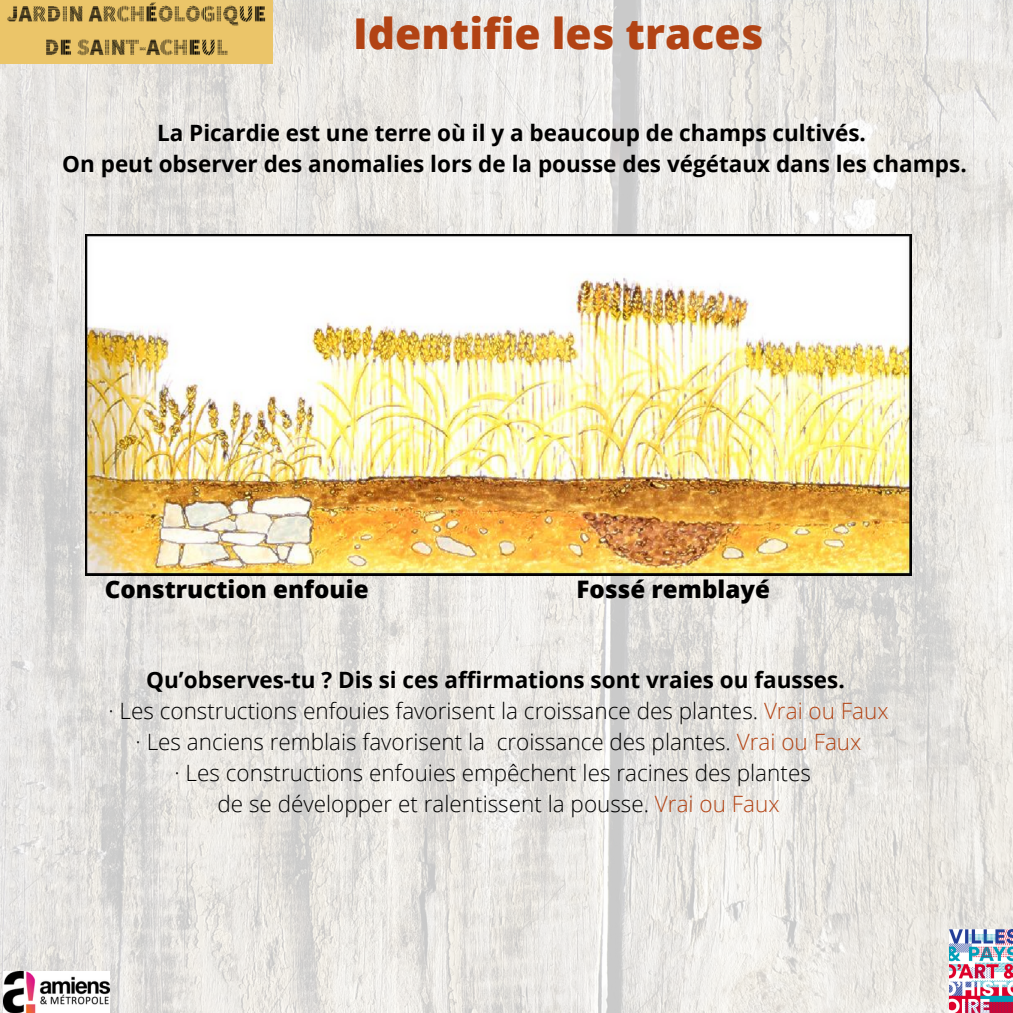
<style>
.page{position:relative;width:1013px;height:1013px;background:#fff}
.page>*{position:absolute;margin:0;border:0;box-sizing:border-box;transform-origin:0 0}
.t1{font:800 42.5px "Open Sans";color:#b24314}
.t2{font:800 24.12px "Open Sans";color:#000}
.t3{font:300 22.5px/31.2px "Open Sans";color:#000;text-align:center}
.t4{font:700 22.5px/31.2px "Open Sans";color:#000;text-align:center}
.s1{font-weight:700}
.s2{color:#b24314}
</style>
<div class="page">
<img style="left:0;top:0;width:1012px;height:1012px">
<img style="left:0;top:0;width:273px;height:64px">
<img style="left:949px;top:929px;width:63px;height:83px">
<img style="left:3px;top:971px;width:106px;height:41px">
<img style="left:85px;top:235px;width:826px;height:340px">
<h1 class="t1" style="left:353px;top:3px;width:412px">Identifie les traces</h1>
<p class="t4" style="left:62px;top:116px;width:906px">La Picardie est une terre où il y a beaucoup de champs cultivés.<br>On peut observer des anomalies lors de la pousse des végétaux dans les champs.</p>
<p class="t2" style="left:105px;top:572px;width:265px">Construction enfouie</p>
<p class="t2" style="left:576px;top:572px;width:195px">Fossé remblayé</p>
<p class="t3" style="left:108px;top:663px;width:781px"><span class="s1">Qu’observes-tu ? Dis si ces affirmations sont vraies ou fausses.<br></span>· Les constructions enfouies favorisent la croissance des plantes. <span class="s2">Vrai ou Faux </span>· Les anciens remblais favorisent la croissance des plantes. <span class="s2">Vrai ou Faux<br></span>· Les constructions enfouies empêchent les racines des plantes<br>de se développer et ralentissent la pousse. <span class="s2">Vrai ou Faux</span></p>
</div>
